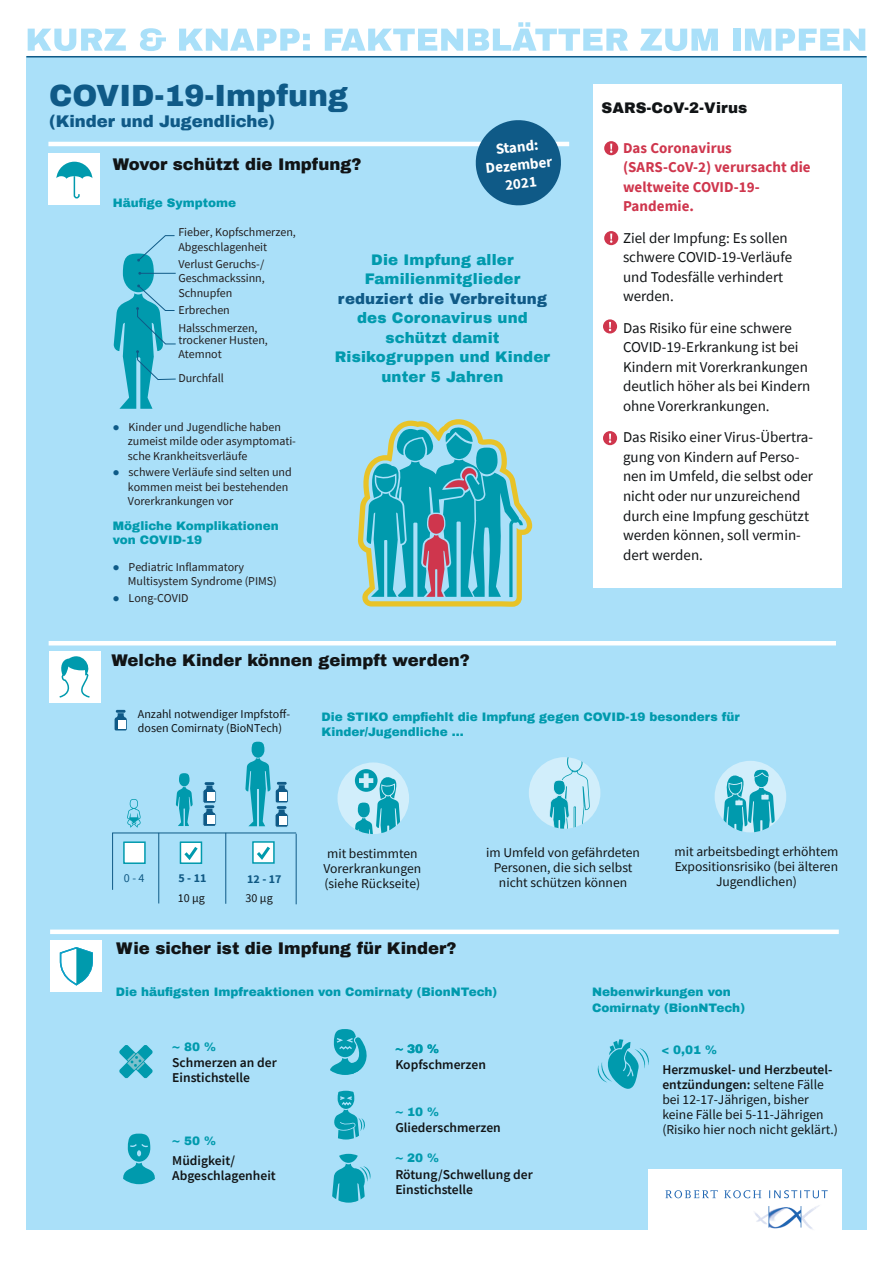
<style>
.page{position:relative;width:893px;height:1263px;background:#fff}
.page>*{position:absolute;margin:0;border:0;box-sizing:border-box;transform-origin:0 0}
.t1{font:900 30px "Archivo";color:#0f5a87}
.t2{font:900 16.5px "Archivo";color:#111416}
.t3{font:900 16.5px "Archivo";color:#0f5a87}
.t4{font:15px/19.5px "Source Sans Pro";color:#111416}
.t5{font:900 15px/19.5px "Archivo";letter-spacing:.01em;color:#009aad;text-align:center}
.t6{font:700 15px/19.5px "Source Sans Pro";letter-spacing:.005em;color:#cf364d}
.t7{font:900 15px "Archivo";letter-spacing:.01em;color:#0f5a87}
.t8{font:700 15px/18px "Source Sans Pro";color:#fff;text-align:center}
.t9{font:900 15px "Archivo";color:#111416}
.t10{font:13.5px/15px "Source Sans Pro";color:#111416}
.t11{font:600 13.5px/15px "Source Sans Pro";color:#111416}
.t12{font:12px/14.4px "Source Sans Pro";letter-spacing:-.005em;color:#231f20}
.t13{font:900 12px/14.4px "Archivo";color:#009aad}
.t14{font:12px/14.4px "Source Sans Pro";color:#111315}
.t15{font:700 12px "Source Sans Pro";color:#105984}
.t16{font:12px "Source Sans Pro";color:#105984}
.s1{color:#0f5b88}
.s2{color:#111416}
.s3{font-weight:600}
</style>
<div class="page">
<div style="left:26px;top:56px;width:841px;height:1173px;background:#aae0f9"></div>
<svg style="left:28px;top:29px;width:98px;height:22px"></svg>
<svg style="left:140px;top:28px;width:26px;height:23px"></svg>
<svg style="left:179px;top:29px;width:131px;height:22px"></svg>
<svg style="left:325px;top:22px;width:303px;height:29px"></svg>
<svg style="left:640px;top:29px;width:78px;height:22px"></svg>
<div style="left:733px;top:29px;width:7px;height:22px;background:#aae0f9"></div>
<svg style="left:745px;top:29px;width:120px;height:22px"></svg>
<div style="left:593px;top:84px;width:248px;height:504px;background:#fff"></div>
<div style="left:648px;top:1169px;width:193px;height:82px;background:#fff"></div>
<svg style="left:665px;top:1190px;width:163px;height:8px"></svg>
<img style="left:754px;top:1205px;width:66px;height:25px">
<hr style="left:48px;top:142px;width:521px;height:4px;background:#fff">
<div style="left:48px;top:153px;width:52px;height:51px;background:#fff"></div>
<svg style="left:56px;top:162px;width:36px;height:37px"></svg>
<div style="left:50px;top:929px;width:789px;height:5px;background:#fff"></div>
<svg style="left:473px;top:120px;width:90px;height:86px"></svg>
<div style="left:50px;top:940px;width:52px;height:52px;background:#fff"></div>
<div style="left:49px;top:651px;width:52px;height:52px;background:#fff"></div>
<hr style="left:49px;top:641px;width:787px;height:4px;background:#fff">
<svg style="left:59px;top:947px;width:34px;height:39px"></svg>
<svg style="left:59px;top:656px;width:31px;height:42px"></svg>
<hr style="left:26px;top:56px;width:841px;height:2px;background:#0f5a87">
<div style="left:603px;top:319px;width:14px;height:14px;background:#cf364d;border-radius:50%"></div>
<svg style="left:609px;top:322px;width:2px;height:9px"></svg>
<div style="left:603px;top:431px;width:14px;height:14px;background:#cf364d;border-radius:50%"></div>
<svg style="left:609px;top:434px;width:2px;height:9px"></svg>
<div style="left:604px;top:231px;width:14px;height:14px;background:#cf364d;border-radius:50%"></div>
<svg style="left:610px;top:234px;width:2px;height:9px"></svg>
<div style="left:604px;top:141px;width:14px;height:14px;background:#cf364d;border-radius:50%"></div>
<svg style="left:610px;top:144px;width:2px;height:9px"></svg>
<div style="left:252px;top:742px;width:12px;height:16px;background:#009aad;border-radius:50%"></div>
<svg style="left:176px;top:787px;width:17px;height:39px"></svg>
<div style="left:179px;top:773px;width:11px;height:13px;background:#009aad;border-radius:50%"></div>
<div style="left:123px;top:253px;width:31px;height:39px;background:#009aad;border-radius:50%"></div>
<hr style="left:140px;top:273px;width:36px;height:1px;background:#0f5a87">
<svg style="left:137px;top:235px;width:38px;height:27px"></svg>
<svg style="left:114px;top:284px;width:62px;height:125px"></svg>
<hr style="left:112px;top:832px;width:184px;height:1px;background:#0f5a87">
<svg style="left:127px;top:799px;width:14px;height:29px"></svg>
<svg style="left:252px;top:841px;width:23px;height:23px"></svg>
<svg style="left:179px;top:841px;width:24px;height:23px"></svg>
<svg style="left:123px;top:841px;width:23px;height:23px"></svg>
<svg style="left:114px;top:710px;width:13px;height:21px"></svg>
<svg style="left:203px;top:782px;width:13px;height:44px"></svg>
<svg style="left:245px;top:758px;width:43px;height:69px"></svg>
<div style="left:337px;top:762px;width:72px;height:72px;background:#d1eefb;border-radius:50%"></div>
<svg style="left:354px;top:769px;width:46px;height:65px"></svg>
<div style="left:529px;top:757px;width:71px;height:72px;background:#d1eefb;border-radius:50%"></div>
<svg style="left:549px;top:757px;width:41px;height:72px"></svg>
<div style="left:553px;top:780px;width:13px;height:15px;background:#009aad;border:1px solid #d1eefb;border-radius:50%"></div>
<div style="left:715px;top:761px;width:71px;height:71px;background:#d1eefb;border-radius:50%"></div>
<svg style="left:723px;top:770px;width:52px;height:62px"></svg>
<svg style="left:119px;top:1045px;width:34px;height:33px"></svg>
<svg style="left:123px;top:1162px;width:32px;height:22px"></svg>
<div style="left:128px;top:1133px;width:22px;height:29px;background:#009aad;border-radius:50%"></div>
<svg style="left:128px;top:1142px;width:22px;height:14px"></svg>
<svg style="left:334px;top:1091px;width:31px;height:48px"></svg>
<svg style="left:332px;top:1154px;width:39px;height:49px"></svg>
<svg style="left:330px;top:1029px;width:37px;height:46px"></svg>
<hr style="left:225px;top:833px;width:1px;height:71px;background:#0f5a87">
<hr style="left:112px;top:833px;width:1px;height:57px;background:#0f5a87">
<hr style="left:158px;top:833px;width:1px;height:70px;background:#0f5a87">
<hr style="left:296px;top:834px;width:1px;height:70px;background:#0f5a87">
<svg style="left:597px;top:1039px;width:52px;height:50px"></svg>
<svg style="left:358px;top:419px;width:174px;height:188px"></svg>
<h1 class="t1" style="left:49px;top:77px;width:300px">COVID-19-Impfung</h1>
<p class="t3" style="left:49px;top:111px;width:227px">(Kinder und Jugendliche)</p>
<p class="t2" style="left:113px;top:154px;width:250px">Wovor schützt die Impfung?</p>
<p class="t13" style="left:113px;top:195px;width:125px">Häufige Symptome</p>
<p class="t8" style="left:483px;top:141px;width:68px;rotate:-6deg">Stand:<br>Dezember<br>2021</p>
<p class="t12" style="left:178px;top:225px;width:119px">Fieber, Kopfschmerzen,<br>Abgeschlagenheit</p>
<p class="t12" style="left:178px;top:257px;width:88px;text-align:justify">Verlust Geruchs-/ Geschmackssinn, Schnupfen</p>
<p class="t12" style="left:178px;top:303px;width:53px">Erbrechen</p>
<p class="t12" style="left:178px;top:322px;width:91px;line-height:12px">Halsschmerzen, trockener Husten,</p>
<p class="t12" style="left:178px;top:347px;width:45px">Atemnot</p>
<p class="t12" style="left:178px;top:371px;width:47px">Durchfall</p>
<p class="t12" style="left:128px;top:420px;width:170px;text-indent:-15px"><span class="s1">●</span> Kinder und Jugendliche haben zumeist milde oder asymptomati&shy;sche Krankheitsverläufe</p>
<p class="t12" style="left:128px;top:465px;width:165px;text-indent:-15px"><span class="s1">●</span> schwere Verläufe sind selten und kommen meist bei bestehenden<br>Vorerkrankungen vor</p>
<p class="t13" style="left:113px;top:518px;width:167px">Mögliche Komplikationen von COVID-19</p>
<p class="t12" style="left:128px;top:559px;width:150px;text-indent:-15px"><span class="s1">●</span> Pediatric Inflammatory<br>Multisystem Syndrome (PIMS)</p>
<p class="t12" style="left:113px;top:590px;width:77px"><span class="s1">●</span> Long-COVID</p>
<p class="t5" style="left:365px;top:250px;width:157px">Die Impfung aller<br>Familienmitglieder</p>
<p class="t7" style="left:338px;top:290px;width:211px">reduziert die Verbreitung</p>
<p class="t5" style="left:335px;top:308px;width:217px">des Coronavirus und schützt damit<br>Risikogruppen und Kinder unter 5 Jahren</p>
<p class="t2" style="left:111px;top:650px;width:360px">Welche Kinder können geimpft werden?</p>
<p class="t9" style="left:601px;top:99px;width:147px">SARS-CoV-2-Virus</p>
<p class="t6" style="left:623px;top:138px;width:189px">Das Coronavirus (SARS-CoV-2) verursacht die weltweite COVID-19-<br>Pandemie.</p>
<p class="t4" style="left:623px;top:228px;width:171px">Ziel der Impfung: Es sollen schwere COVID-19-Verläufe und Todesfälle verhindert werden.</p>
<p class="t4" style="left:623px;top:318px;width:189px">Das Risiko für eine schwere<br>COVID-19-Erkrankung ist bei<br>Kindern mit Vorerkrankungen deutlich höher als bei Kindern ohne Vorerkrankungen.</p>
<p class="t4" style="left:623px;top:428px;width:192px">Das Risiko einer Virus-Übertra&shy;gung von Kindern auf Perso&shy;nen im Umfeld, die selbst oder nicht oder nur unzureichend durch eine Impfung geschützt werden können, soll vermin&shy;dert werden.</p>
<p class="t14" style="left:138px;top:706px;width:154px">Anzahl notwendiger Impfstoff&shy;dosen Comirnaty (BioNTech)</p>
<p class="t13" style="left:321px;top:710px;width:420px">Die STIKO empfiehlt die Impfung gegen COVID-19 besonders für<br>Kinder/Jugendliche ...</p>
<p class="t16" style="left:124px;top:870px;width:22px">0 - 4</p>
<p class="t15" style="left:178px;top:869px;width:29px">5 - 11</p>
<p class="t15" style="left:247px;top:871px;width:36px">12 - 17</p>
<p class="t14" style="left:178px;top:890px;width:29px">10 <span class="s2">µg</span></p>
<p class="t14" style="left:246px;top:890px;width:29px">30 <span class="s2">µg</span></p>
<p class="t10" style="left:323px;top:846px;width:99px">mit bestimmten<br>Vorerkrankungen (siehe Rückseite)</p>
<p class="t10" style="left:486px;top:845px;width:155px;text-align:center">im Umfeld von gefährdeten<br>Personen, die sich selbst nicht schützen können</p>
<p class="t10" style="left:674px;top:843px;width:165px;text-align:center">mit arbeitsbedingt erhöhtem<br>Expositionsrisiko (bei älteren<br>Jugendlichen)</p>
<p class="t2" style="left:116px;top:938px;width:342px">Wie sicher ist die Impfung für Kinder?</p>
<p class="t13" style="left:116px;top:984px;width:383px">Die häufigsten Impfreaktionen von Comirnaty (BionNTech)</p>
<p class="t13" style="left:592px;top:984px;width:154px;line-height:15.8px">Nebenwirkungen von<br>Comirnaty (BionNTech)</p>
<p class="t13" style="left:172px;top:1039px;width:45px">~ 80 %</p>
<p class="t11" style="left:172px;top:1055px;width:106px">Schmerzen an der<br>Einstichstelle</p>
<p class="t13" style="left:172px;top:1134px;width:45px">~ 50 %</p>
<p class="t11" style="left:172px;top:1153px;width:105px">Müdigkeit/<br>Abgeschlagenheit</p>
<p class="t13" style="left:395px;top:1041px;width:45px">~ 30 %</p>
<p class="t11" style="left:395px;top:1057px;width:92px">Kopfschmerzen</p>
<p class="t13" style="left:395px;top:1105px;width:45px">~ 10 %</p>
<p class="t11" style="left:395px;top:1120px;width:107px">Gliederschmerzen</p>
<p class="t13" style="left:395px;top:1151px;width:45px">~ 20 %</p>
<p class="t11" style="left:395px;top:1167px;width:139px">Rötung/Schwellung der<br>Einstichstelle</p>
<p class="t13" style="left:661px;top:1043px;width:57px">&lt; 0,01 %</p>
<p class="t10" style="left:662px;top:1062px;width:177px"><span class="s3">Herzmuskel- und Herzbeutel&shy;entzündungen:</span> seltene Fälle bei 12-17-Jährigen, bisher keine Fälle bei 5-11-Jährigen (Risiko hier noch nicht geklärt.)</p>
</div>
